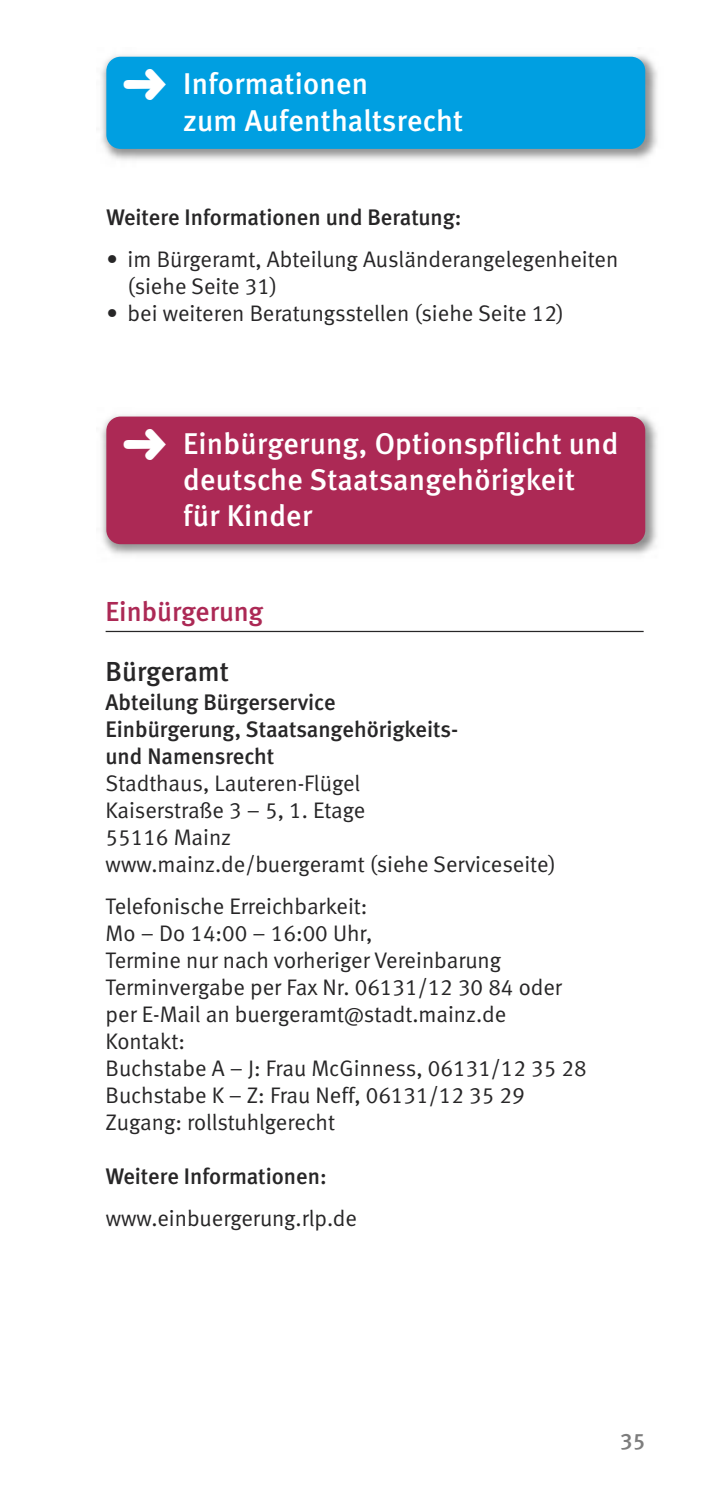
<style>
.page{position:relative;width:702px;height:1489px;background:#fff}
.page>*{position:absolute;margin:0;border:0;box-sizing:border-box;transform-origin:0 0}
.t1{font:500 30px/36px "Meta";letter-spacing:.01em;color:#fff}
.t2{font:27.5px "Meta Medium LF";color:#ac2955}
.t3{font:27.5px "Meta Medium LF";color:#272627}
.t4{font:22.5px/27px "Meta Normal LF";color:#272627}
.t5{font:22.5px/27px "Meta Medium LF";color:#272627}
.t6{font:22.5px "Meta Medium LF";color:#7d7d7d}
</style>
<div class="page">
<img style="left:101px;top:55px;width:556px;height:105px">
<div style="left:106px;top:57px;width:539px;height:92px;background:#009fe1;border-radius:14px"></div>
<img style="left:101px;top:415px;width:556px;height:140px">
<div style="left:106px;top:416px;width:539px;height:128px;background:#ac2955;border-radius:14px"></div>
<hr style="left:106px;top:631px;width:537px;height:1px;background:#272627">
<h1 class="t1" style="left:183px;top:69px;width:281px;text-indent:-60px">➜ Informationen<br>zum Aufenthaltsrecht</h1>
<p class="t5" style="left:106px;top:206px;width:356px">Weitere Informationen und Beratung:</p>
<p class="t4" style="left:128px;top:248px;width:492px;text-indent:-21px">• im Bürgeramt, Abteilung Ausländerangelegenheiten (siehe Seite 31)</p>
<p class="t4" style="left:106px;top:302px;width:459px">• bei weiteren Beratungsstellen (siehe Seite 12)</p>
<h1 class="t1" style="left:183px;top:429px;width:436px;text-indent:-60px">➜ Einbürgerung, Optionspflicht und deutsche Staatsangehörigkeit für Kinder</h1>
<p class="t2" style="left:106px;top:601px;width:159px">Einbürgerung</p>
<p class="t3" style="left:106px;top:661px;width:125px">Bürgeramt</p>
<p class="t5" style="left:106px;top:691px;width:354px">Abteilung Bürgerservice<br>Einbürgerung, Staatsangehörigkeits&shy;und Namensrecht</p>
<p class="t4" style="left:106px;top:772px;width:451px">Stadthaus, Lauteren-Flügel<br>Kaiserstraße 3 – 5, 1. Etage<br>55116 Mainz<br>www.mainz.de/buergeramt (siehe Serviceseite)</p>
<p class="t4" style="left:106px;top:895px;width:482px">Telefonische Erreichbarkeit:<br>Mo – Do 14:00 – 16:00 Uhr,<br>Termine nur nach vorheriger Vereinbarung Terminvergabe per Fax Nr. 06131/12 30 84 oder per E-Mail an buergeramt@stadt.mainz.de Kontakt:<br>Buchstabe A – J: Frau McGinness, 06131/12 35 28<br>Buchstabe K – Z: Frau Neff, 06131/12 35 29<br>Zugang: rollstuhlgerecht</p>
<p class="t5" style="left:106px;top:1165px;width:222px">Weitere Informationen:</p>
<p class="t4" style="left:106px;top:1207px;width:253px">www.einbuergerung.rlp.de</p>
<p class="t6" style="left:620px;top:1433px;width:27px">35</p>
</div>
